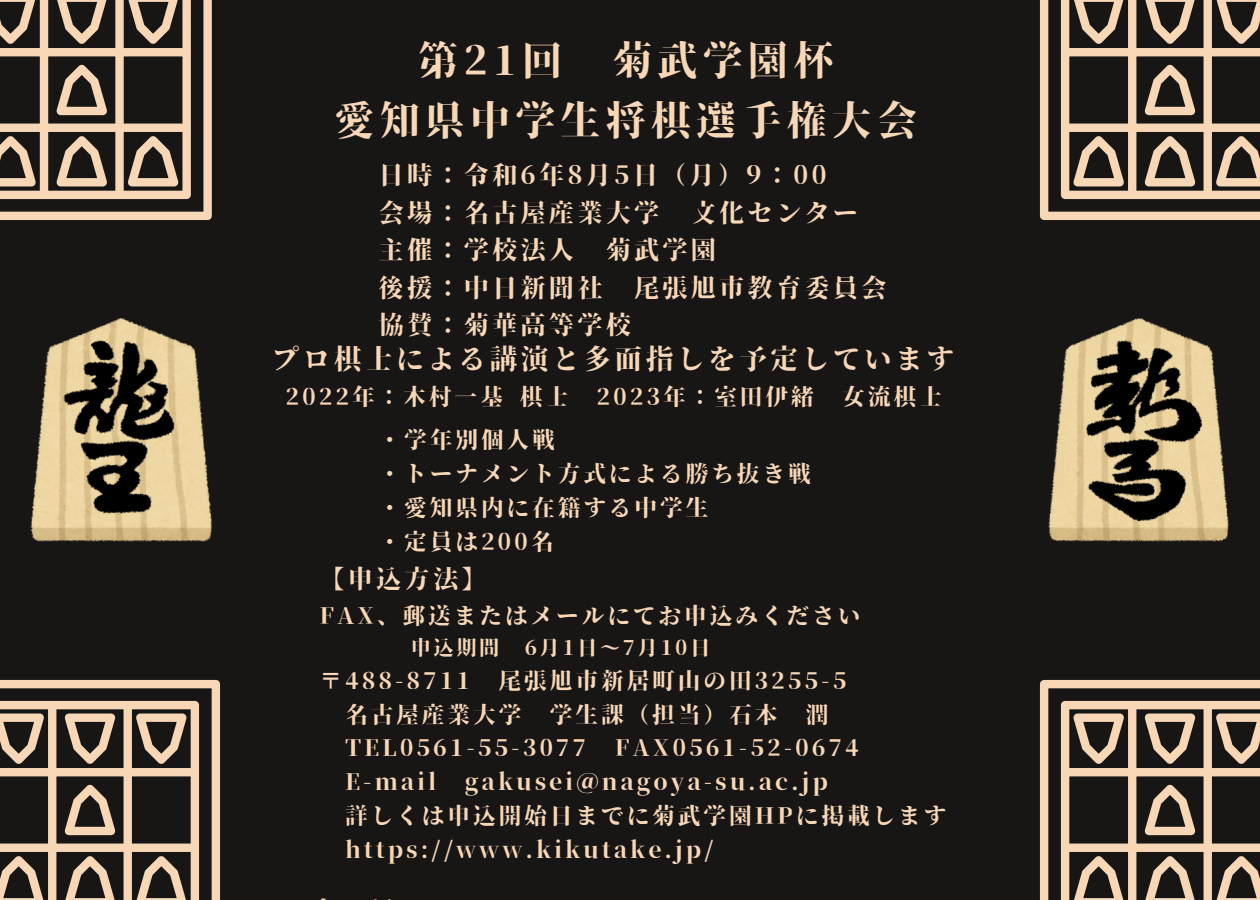
<style>
.page{position:relative;width:1260px;height:900px;background:#171615}
.page>*{position:absolute;margin:0;border:0;box-sizing:border-box;transform-origin:0 0}
.t1{font:40.25px/60px "Soukou Mincho";letter-spacing:.12em;color:#f8d7b7;text-align:center}
.t2{font:27.75px "Soukou Mincho";letter-spacing:.12em;color:#f8d7b7}
.t3{font:25.25px/37.5px "Soukou Mincho";letter-spacing:.12em;color:#f8d7b7}
.t4{font:22.75px/34px "Soukou Mincho";letter-spacing:.12em;color:#f8d7b7}
.t5{font:20.25px "Soukou Mincho";letter-spacing:.12em;color:#f8d7b7}
</style>
<div class="page">
<svg style="left:0;top:0;width:212px;height:220px"></svg>
<svg style="left:0;top:0;width:191px;height:199px"></svg>
<svg style="left:0;top:680px;width:220px;height:220px"></svg>
<svg style="left:0;top:701px;width:199px;height:199px"></svg>
<svg style="left:1040px;top:0;width:220px;height:220px"></svg>
<svg style="left:1061px;top:0;width:199px;height:199px"></svg>
<svg style="left:1040px;top:680px;width:220px;height:220px"></svg>
<svg style="left:1061px;top:701px;width:199px;height:199px"></svg>
<img style="left:31px;top:318px;width:182px;height:223px">
<img style="left:1049px;top:318px;width:180px;height:223px">
<p class="t1" style="left:335px;top:30px;width:584px">第21回 菊武学園杯<br>愛知県中学生将棋選手権大会</p>
<p class="t3" style="left:379px;top:156px;width:481px">日時：令和6年8月5日（月）9：00会場：名古屋産業大学 文化センター主催：学校法人</p>
<p class="t3" style="left:379px;top:231px;width:509px;text-indent:227px">菊武学園<br>後援：中日新聞社 尾張旭市教育委員会協賛：菊華高等学校</p>
<h1 class="t2" style="left:271px;top:345px;width:685px">プロ棋士による講演と多面指しを予定しています</h1>
<h2 class="t4" style="left:286px;top:379px;width:282px">2022年：木村一基 棋士</h2>
<h2 class="t4" style="left:597px;top:379px;width:345px">2023年：室田伊緒 女流棋士</h2>
<p class="t4" style="left:379px;top:423px;width:178px">・学年別個人戦</p>
<p class="t4" style="left:379px;top:457px;width:434px">・トーナメント方式による勝ち抜き戦</p>
<p class="t4" style="left:379px;top:490px;width:330px">・愛知県内に在籍する中学生</p>
<p class="t4" style="left:379px;top:524px;width:177px">・定員は200名</p>
<p class="t3" style="left:319px;top:560px;width:169px">【申込方法】</p>
<p class="t4" style="left:319px;top:598px;width:543px">FAX、郵送またはメールにてお申込みください</p>
<p class="t5" style="left:411px;top:637px;width:295px">申込期間 6月 1日～7月 10日</p>
<p class="t4" style="left:345px;top:663px;width:603px;text-indent:-26px">〒488-8711 尾張旭市新居町山の田3255-5<br>名古屋産業大学 学生課（担当）石本 潤<br>TEL0561-55-3077 FAX0561-52-0674<br>E-mail gakusei＠nagoya-su.ac.jp<br>詳しくは申込開始日までに菊武学園HPに掲載しますhttps://www.kikutake.jp/</p>
</div>
